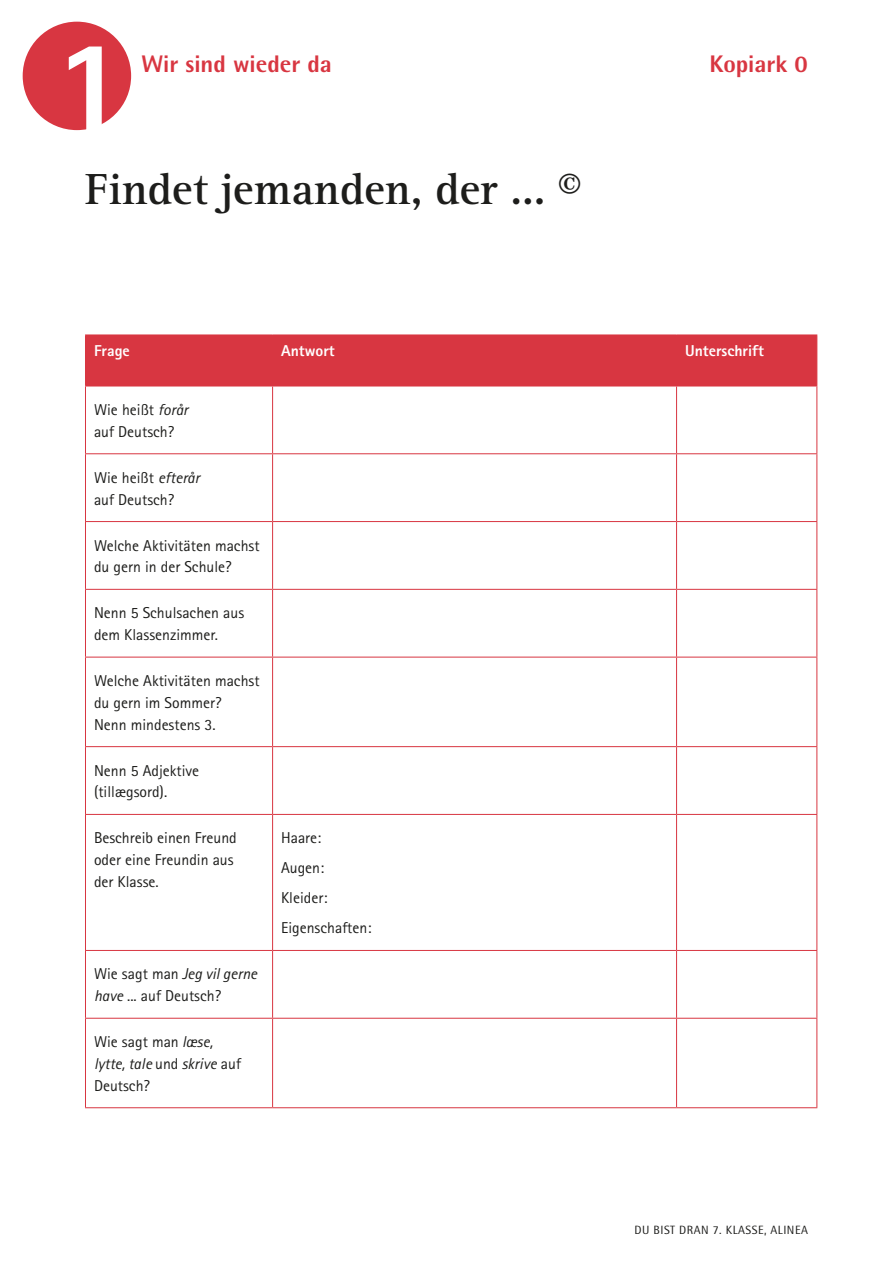
<style>
.page{position:relative;width:893px;height:1263px;background:#fff}
.page>*{position:absolute;margin:0;border:0;box-sizing:border-box;transform-origin:0 0}
.t1{font:800 135.6px "Rotis Sans Serif";color:#fff}
.t2{font:700 45px "Rotis Serif";color:#1d1d1b}
.t3{font:800 24px "Rotis Semi Sans";color:#d83641}
.t4{font:15.75px/21.8px "Rotis Sans Serif";color:#1d1d1b}
.t5{font:800 15.75px "Rotis Sans Serif";color:#fff}
.t6{font:12px "Rotis Semi Sans";letter-spacing:.04em;color:#1d1d1b}
.s1{font-style:italic}
</style>
<div class="page">
<div style="left:23px;top:22px;width:108px;height:108px;background:#d83641;border-radius:50%"></div>
<div style="left:86px;top:335px;width:730px;height:51px;background:#d83641"></div>
<hr style="left:85px;top:334px;width:188px;height:1px;background:#d83641">
<hr style="left:85px;top:335px;width:1px;height:51px;background:#d83641">
<hr style="left:273px;top:334px;width:404px;height:1px;background:#d83641">
<hr style="left:272px;top:335px;width:1px;height:51px;background:#d83641">
<hr style="left:677px;top:334px;width:140px;height:1px;background:#d83641">
<hr style="left:676px;top:335px;width:1px;height:51px;background:#d83641">
<hr style="left:816px;top:335px;width:1px;height:51px;background:#d83641">
<hr style="left:85px;top:386px;width:188px;height:1px;background:#d83641">
<hr style="left:85px;top:386px;width:1px;height:67px;background:#d83641">
<hr style="left:273px;top:386px;width:404px;height:1px;background:#d83641">
<hr style="left:272px;top:386px;width:1px;height:67px;background:#d83641">
<hr style="left:677px;top:386px;width:140px;height:1px;background:#d83641">
<hr style="left:676px;top:386px;width:1px;height:67px;background:#d83641">
<hr style="left:816px;top:386px;width:1px;height:67px;background:#d83641">
<hr style="left:85px;top:453px;width:188px;height:1px;background:#d83641">
<hr style="left:85px;top:454px;width:1px;height:67px;background:#d83641">
<hr style="left:273px;top:453px;width:404px;height:1px;background:#d83641">
<hr style="left:272px;top:454px;width:1px;height:67px;background:#d83641">
<hr style="left:677px;top:453px;width:140px;height:1px;background:#d83641">
<hr style="left:676px;top:454px;width:1px;height:67px;background:#d83641">
<hr style="left:816px;top:454px;width:1px;height:67px;background:#d83641">
<hr style="left:85px;top:521px;width:188px;height:1px;background:#d83641">
<hr style="left:85px;top:522px;width:1px;height:67px;background:#d83641">
<hr style="left:273px;top:521px;width:404px;height:1px;background:#d83641">
<hr style="left:272px;top:522px;width:1px;height:67px;background:#d83641">
<hr style="left:677px;top:521px;width:140px;height:1px;background:#d83641">
<hr style="left:676px;top:522px;width:1px;height:67px;background:#d83641">
<hr style="left:816px;top:522px;width:1px;height:67px;background:#d83641">
<hr style="left:85px;top:589px;width:188px;height:1px;background:#d83641">
<hr style="left:85px;top:590px;width:1px;height:67px;background:#d83641">
<hr style="left:273px;top:589px;width:404px;height:1px;background:#d83641">
<hr style="left:272px;top:590px;width:1px;height:67px;background:#d83641">
<hr style="left:677px;top:589px;width:140px;height:1px;background:#d83641">
<hr style="left:676px;top:590px;width:1px;height:67px;background:#d83641">
<hr style="left:816px;top:590px;width:1px;height:67px;background:#d83641">
<hr style="left:85px;top:657px;width:188px;height:1px;background:#d83641">
<hr style="left:85px;top:657px;width:1px;height:89px;background:#d83641">
<hr style="left:273px;top:657px;width:404px;height:1px;background:#d83641">
<hr style="left:272px;top:657px;width:1px;height:89px;background:#d83641">
<hr style="left:677px;top:657px;width:140px;height:1px;background:#d83641">
<hr style="left:676px;top:657px;width:1px;height:89px;background:#d83641">
<hr style="left:816px;top:657px;width:1px;height:89px;background:#d83641">
<hr style="left:85px;top:746px;width:188px;height:1px;background:#d83641">
<hr style="left:85px;top:747px;width:1px;height:67px;background:#d83641">
<hr style="left:273px;top:746px;width:404px;height:1px;background:#d83641">
<hr style="left:272px;top:747px;width:1px;height:67px;background:#d83641">
<hr style="left:677px;top:746px;width:140px;height:1px;background:#d83641">
<hr style="left:676px;top:747px;width:1px;height:67px;background:#d83641">
<hr style="left:816px;top:747px;width:1px;height:67px;background:#d83641">
<hr style="left:85px;top:814px;width:188px;height:1px;background:#d83641">
<hr style="left:85px;top:815px;width:1px;height:135px;background:#d83641">
<hr style="left:273px;top:814px;width:404px;height:1px;background:#d83641">
<hr style="left:272px;top:815px;width:1px;height:135px;background:#d83641">
<hr style="left:677px;top:814px;width:140px;height:1px;background:#d83641">
<hr style="left:676px;top:815px;width:1px;height:135px;background:#d83641">
<hr style="left:816px;top:815px;width:1px;height:135px;background:#d83641">
<hr style="left:85px;top:950px;width:188px;height:1px;background:#d83641">
<hr style="left:85px;top:951px;width:1px;height:67px;background:#d83641">
<hr style="left:273px;top:950px;width:404px;height:1px;background:#d83641">
<hr style="left:272px;top:951px;width:1px;height:67px;background:#d83641">
<hr style="left:677px;top:950px;width:140px;height:1px;background:#d83641">
<hr style="left:676px;top:951px;width:1px;height:67px;background:#d83641">
<hr style="left:816px;top:951px;width:1px;height:67px;background:#d83641">
<hr style="left:85px;top:1018px;width:188px;height:1px;background:#d83641">
<hr style="left:85px;top:1019px;width:1px;height:88px;background:#d83641">
<hr style="left:273px;top:1018px;width:404px;height:1px;background:#d83641">
<hr style="left:272px;top:1019px;width:1px;height:88px;background:#d83641">
<hr style="left:677px;top:1018px;width:140px;height:1px;background:#d83641">
<hr style="left:676px;top:1019px;width:1px;height:88px;background:#d83641">
<hr style="left:816px;top:1019px;width:1px;height:88px;background:#d83641">
<hr style="left:85px;top:1107px;width:188px;height:1px;background:#d83641">
<hr style="left:273px;top:1107px;width:404px;height:1px;background:#d83641">
<hr style="left:677px;top:1107px;width:140px;height:1px;background:#d83641">
<h1 class="t1" style="left:53px;top:2px;width:77px">1</h1>
<h3 class="t3" style="left:710px;top:48px;width:100px">Kopiark 0</h3>
<h3 class="t3" style="left:141px;top:49px;width:192px">Wir sind wieder da</h3>
<h2 class="t2" style="left:85px;top:163px;width:497px">Findet jemanden, der ... ©</h2>
<p class="t5" style="left:94px;top:340px;width:37px">Frage</p>
<p class="t5" style="left:281px;top:340px;width:55px">Antwort</p>
<p class="t5" style="left:685px;top:340px;width:80px">Unterschrift</p>
<p class="t4" style="left:94px;top:399px;width:96px">Wie heißt <span class="s1">forår </span>auf Deutsch?</p>
<p class="t4" style="left:94px;top:466px;width:107px">Wie heißt <span class="s1">efterår </span>auf Deutsch?</p>
<p class="t4" style="left:94px;top:534px;width:167px">Welche Aktivitäten machst du gern in der Schule?</p>
<p class="t4" style="left:94px;top:602px;width:152px">Nenn 5 Schulsachen aus dem Klassenzimmer.</p>
<p class="t4" style="left:94px;top:670px;width:167px">Welche Aktivitäten machst du gern im Sommer?<br>Nenn mindestens 3.</p>
<p class="t4" style="left:94px;top:759px;width:107px">Nenn 5 Adjektive (tillægsord).</p>
<p class="t4" style="left:94px;top:827px;width:144px">Beschreib einen Freund oder eine Freundin aus der Klasse.</p>
<p class="t4" style="left:281px;top:823px;width:92px;line-height:30px">Haare:<br>Augen:<br>Kleider:<br>Eigenschaften:</p>
<p class="t4" style="left:94px;top:963px;width:165px">Wie sagt man <span class="s1">Jeg vil gerne have</span> ... auf Deutsch?</p>
<p class="t4" style="left:94px;top:1031px;width:148px">Wie sagt man <span class="s1">læse, lytte, tale</span> und <span class="s1">skrive</span> auf<br>Deutsch?</p>
<p class="t6" style="left:634px;top:1223px;width:175px">DU BIST DRAN 7. KLASSE, ALINEA</p>
</div>
